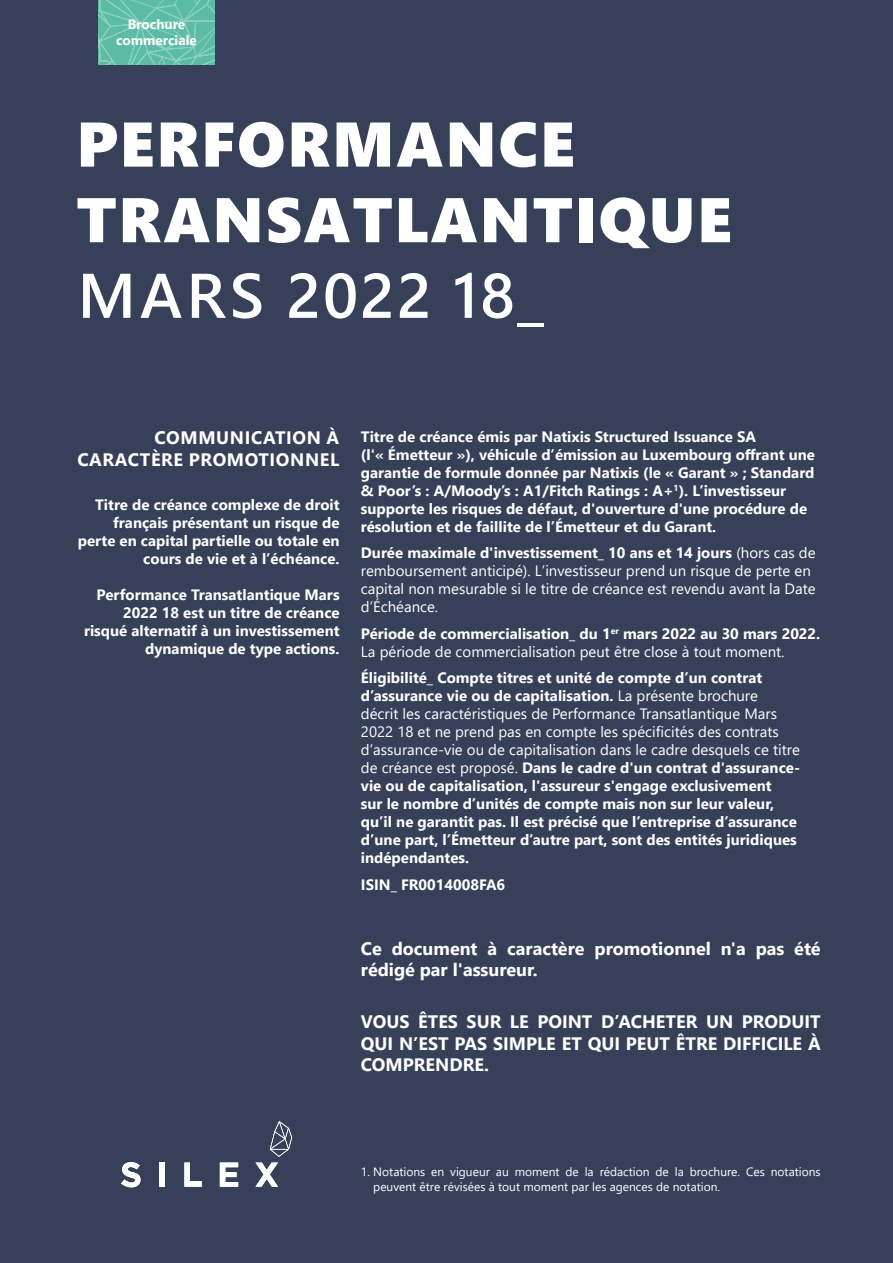
<style>
.page{position:relative;width:893px;height:1263px;background:#364058}
.page>*{position:absolute;margin:0;border:0;box-sizing:border-box;transform-origin:0 0}
.t1{font:63px/75.6px "Segoe UI Black";letter-spacing:.03em;color:#fff}
.t2{font:600 63px "Segoe UI";letter-spacing:.03em;color:#fff}
.t3{font:700 18px/21.6px "Segoe UI";color:#fff}
.t4{font:700 18px/21.6px "Segoe UI";letter-spacing:.035em;color:#fff;text-align:right}
.t5{font:700 15px/18px "Segoe UI";color:#fff}
.t6{font:15px/18px "Segoe UI";color:#fff}
.t7{font:700 13.5px "Segoe UI";color:#fff}
.t8{font:12px/14.4px "Segoe UI";color:#fff}
.s1{font-weight:400}
.s2{font-weight:700}
</style>
<div class="page">
<svg style="left:121px;top:1162px;width:20px;height:25px"></svg>
<div style="left:159px;top:1162px;width:6px;height:25px;background:#fff"></div>
<svg style="left:184px;top:1162px;width:18px;height:25px"></svg>
<svg style="left:220px;top:1162px;width:18px;height:25px"></svg>
<svg style="left:255px;top:1121px;width:37px;height:66px"></svg>
<svg style="left:98px;top:0;width:117px;height:64px"></svg>
<p class="t7" style="left:128px;top:11px;width:59px">Brochure</p>
<p class="t7" style="left:116px;top:28px;width:82px">commerciale</p>
<p class="t1" style="left:77px;top:103px;width:657px">PERFORMANCE<br>TRANSATLANTIQUE</p>
<p class="t2" style="left:78px;top:236px;width:467px">MARS 2022 18<span class="s1">_</span></p>
<p class="t4" style="left:77px;top:425px;width:263px">COMMUNICATION À<br>CARACTÈRE PROMOTIONNEL</p>
<p class="t5" style="left:78px;top:495px;width:263px;text-align:right">Titre de créance complexe de droit français présentant un risque de perte en capital partielle ou totale en cours de vie et à l’échéance.</p>
<p class="t5" style="left:84px;top:585px;width:257px;text-align:right">Performance Transatlantique Mars<br>2022 18 est un titre de créance risqué alternatif à un investissement dynamique de type actions.</p>
<p class="t5" style="left:361px;top:426px;width:456px">Titre de créance émis par Natixis Structured Issuance SA<br>(l'« Émetteur »), véhicule d’émission au Luxembourg offrant une garantie de formule donnée par Natixis (le « Garant » ; Standard &amp; Poor’s : A/Moody’s : A1/Fitch Ratings : A+<sup>1</sup>). L’investisseur supporte les risques de défaut, d'ouverture d'une procédure de résolution et de faillite de l’Émetteur et du Garant.</p>
<p class="t6" style="left:361px;top:543px;width:456px"><span class="s2">Durée maximale d'investissement_ 10 ans et 14 jours</span> (hors cas de remboursement anticipé). L’investisseur prend un risque de perte en capital non mesurable si le titre de créance est revendu avant la Date d’Échéance.</p>
<p class="t6" style="left:361px;top:623px;width:461px"><span class="s2">Période de commercialisation_ du 1</span><sup>er</sup> <span class="s2">mars 2022 au 30 mars 2022.<br></span>La période de commercialisation peut être close à tout moment.</p>
<p class="t5" style="left:361px;top:668px;width:441px">Éligibilité_ Compte titres et unité de compte d’un contrat d’assurance vie ou de capitalisation. <span class="s1">La présente brochure<br>décrit les caractéristiques de Performance Transatlantique Mars 2022 18 et ne prend pas en compte les spécificités des contrats d’assurance-vie ou de capitalisation dans le cadre desquels ce titre de créance est proposé.</span> Dans le cadre d'un contrat d'assurance&shy;vie ou de capitalisation, l'assureur s'engage exclusivement<br>sur le nombre d’unités de compte mais non sur leur valeur, qu’il ne garantit pas. Il est précisé que l’entreprise d’assurance d’une part, l’Émetteur d’autre part, sont des entités juridiques indépendantes.</p>
<p class="t5" style="left:361px;top:874px;width:146px">ISIN_ FR0014008FA6</p>
<p class="t3" style="left:361px;top:936px;width:461px">Ce document à caractère promotionnel n'a pas été rédigé par l'assureur.</p>
<p class="t3" style="left:361px;top:1009px;width:461px;text-align:justify">VOUS ÊTES SUR LE POINT D’ACHETER UN PRODUIT QUI N’EST PAS SIMPLE ET QUI PEUT ÊTRE DIFFICILE À COMPRENDRE.</p>
<p class="t8" style="left:373px;top:1164px;width:449px;text-indent:-12px">1. Notations en vigueur au moment de la rédaction de la brochure. Ces notations peuvent être révisées à tout moment par les agences de notation.</p>
</div>
